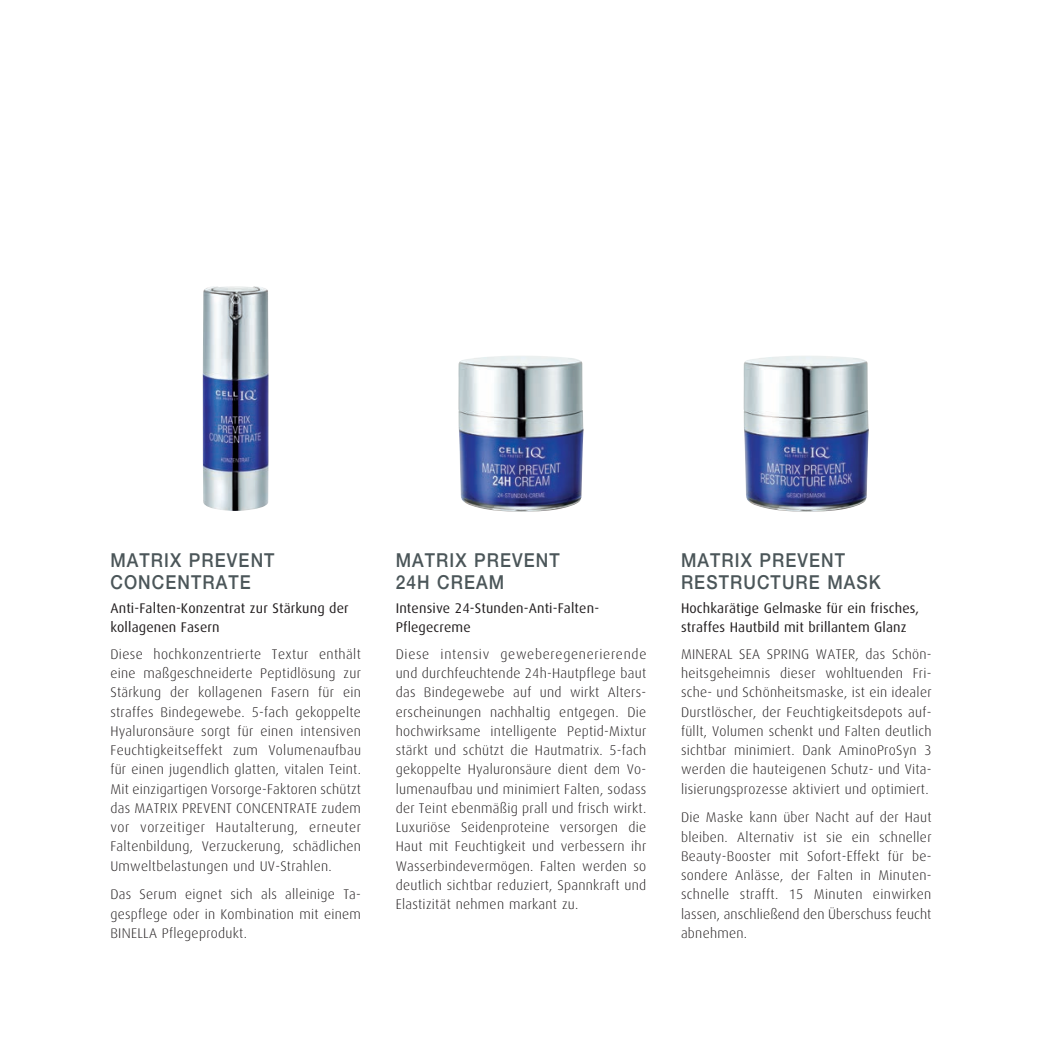
<style>
.page{position:relative;width:1042px;height:1042px;background:#fff}
.page>*{position:absolute;margin:0;border:0;box-sizing:border-box;transform-origin:0 0}
.t1{font:500 19.25px/21.9px "Helvetica Neue";letter-spacing:.065em;color:#4b5659;scale:.9 1}
.t2{font:300 14px/19.2px "Dax";letter-spacing:.02em;color:#231f20;text-align:justify}
.t3{font:14px/19.2px "Dax";letter-spacing:.01em;color:#231f20}
</style>
<div class="page">
<img style="left:458px;top:356px;width:126px;height:156px">
<img style="left:743px;top:356px;width:126px;height:156px">
<img style="left:203px;top:286px;width:66px;height:225px">
<h1 class="t1" style="left:110px;top:549px;width:184px">MATRIX PREVENT<br>CONCENTRATE</h1>
<p class="t3" style="left:110px;top:598px;width:240px">Anti-Falten-Konzentrat zur Stärkung der kollagenen Fasern</p>
<p class="t2" style="left:110px;top:644px;width:252px">Diese hochkonzentrierte Textur enthält eine maßgeschneiderte Peptidlösung zur Stärkung der kollagenen Fasern für ein straffes Bindegewebe. 5-fach gekoppelte Hyaluronsäure sorgt für einen intensiven Feuchtigkeitseffekt zum Volumenaufbau für einen jugendlich glatten, vitalen Teint.<br>Mit einzigartigen Vorsorge-Faktoren schützt das MATRIX PREVENT CONCENTRATE zudem vor vorzeitiger Hautalterung, erneuter Faltenbildung, Verzuckerung, schädlichen Umweltbelastungen und UV-Strahlen.</p>
<p class="t2" style="left:110px;top:885px;width:252px">Das Serum eignet sich als alleinige Ta&shy;gespflege oder in Kombination mit einem BINELLA Pflegeprodukt.</p>
<h1 class="t1" style="left:396px;top:549px;width:184px">MATRIX PREVENT<br>24H CREAM</h1>
<p class="t3" style="left:396px;top:598px;width:205px">Intensive 24-Stunden-Anti-Falten-<br>Pflegecreme</p>
<p class="t2" style="left:396px;top:644px;width:252px">Diese intensiv geweberegenerierende und durchfeuchtende 24h-Hautpflege baut das Bindegewebe auf und wirkt Alters&shy;erscheinungen nachhaltig entgegen. Die hochwirksame intelligente Peptid-Mixtur stärkt und schützt die Hautmatrix. 5-fach gekoppelte Hyaluronsäure dient dem Vo&shy;lumenaufbau und minimiert Falten, sodass der Teint ebenmäßig prall und frisch wirkt.<br>Luxuriöse Seidenproteine versorgen die Haut mit Feuchtigkeit und verbessern ihr Wasserbindevermögen. Falten werden so deutlich sichtbar reduziert, Spannkraft und Elastizität nehmen markant zu.</p>
<h1 class="t1" style="left:681px;top:549px;width:223px">MATRIX PREVENT<br>RESTRUCTURE MASK</h1>
<p class="t3" style="left:681px;top:598px;width:240px">Hochkarätige Gelmaske für ein frisches, straffes Hautbild mit brillantem Glanz</p>
<p class="t2" style="left:681px;top:644px;width:252px">MINERAL SEA SPRING WATER, das Schön&shy;heitsgeheimnis dieser wohltuenden Fri&shy;sche- und Schönheitsmaske, ist ein idealer Durstlöscher, der Feuchtigkeitsdepots auf&shy;füllt, Volumen schenkt und Falten deutlich sichtbar minimiert. Dank AminoProSyn 3 werden die hauteigenen Schutz- und Vita&shy;lisierungsprozesse aktiviert und optimiert.</p>
<p class="t2" style="left:681px;top:808px;width:252px">Die Maske kann über Nacht auf der Haut bleiben. Alternativ ist sie ein schneller Beauty-Booster mit Sofort-Effekt für be&shy;sondere Anlässe, der Falten in Minuten&shy;schnelle strafft. 15 Minuten einwirken lassen, anschließend den Überschuss feucht abnehmen.</p>
</div>
